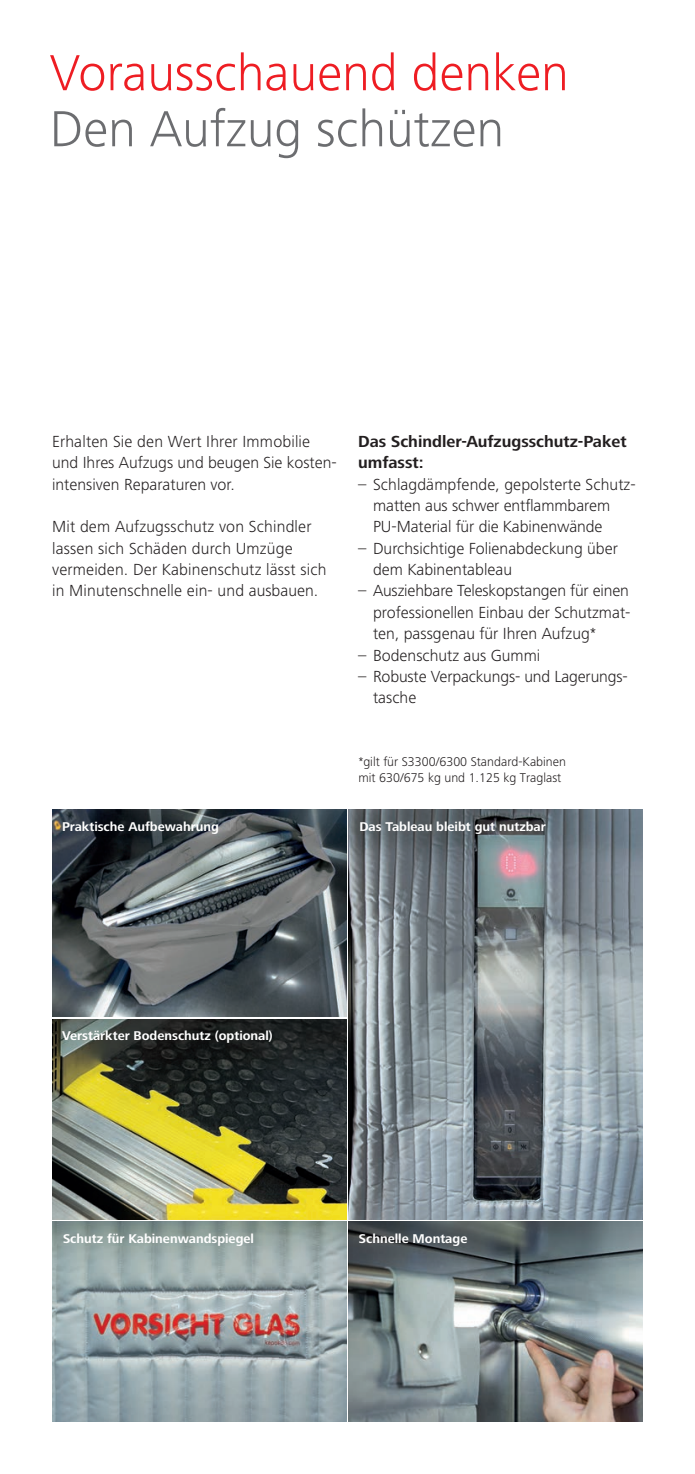
<style>
.page{position:relative;width:695px;height:1474px;background:#fff}
.page>*{position:absolute;margin:0;border:0;box-sizing:border-box;transform-origin:0 0}
.t1{font:300 52.5px "Frutiger Next LT";color:#ee1d23}
.t2{font:300 52.5px "Frutiger Next LT";color:#6c6d70}
.t3{font:300 16.62px/21.3px "Frutiger Next LT";color:#231f20}
.t4{font:700 16.62px/21.3px "Frutiger Next LT";color:#231f20}
.t5{font:700 13.12px "Frutiger Next LT";color:#fff}
.t6{font:300 13.12px/15.8px "Frutiger Next LT";color:#231f20}
</style>
<div class="page">
<img style="left:52px;top:1019px;width:294px;height:200px">
<img style="left:349px;top:809px;width:293px;height:410px">
<img style="left:52px;top:809px;width:294px;height:207px">
<img style="left:349px;top:1221px;width:293px;height:200px">
<img style="left:52px;top:1221px;width:294px;height:200px">
<h1 class="t1" style="left:50px;top:44px;width:520px">Vorausschauend denken</h1>
<h1 class="t2" style="left:50px;top:100px;width:456px">Den Aufzug schützen</h1>
<p class="t3" style="left:52px;top:431px;width:286px">Erhalten Sie den Wert Ihrer Immobilie und Ihres Aufzugs und beugen Sie kosten&shy;intensiven Reparaturen vor.</p>
<p class="t3" style="left:52px;top:516px;width:276px">Mit dem Aufzugsschutz von Schindler lassen sich Schäden durch Umzüge vermeiden. Der Kabinenschutz lässt sich in Minutenschnelle ein- und ausbauen.</p>
<p class="t5" style="left:62px;top:819px;width:158px">Praktische Aufbewahrung</p>
<p class="t4" style="left:358px;top:431px;width:270px">Das Schindler-Aufzugsschutz-Paket umfasst:</p>
<p class="t3" style="left:373px;top:473px;width:264px;text-indent:-15px">– Schlagdämpfende, gepolsterte Schutz&shy;matten aus schwer entflammbarem<br>PU-Material für die Kabinenwände</p>
<p class="t3" style="left:373px;top:537px;width:246px;text-indent:-15px">– Durchsichtige Folienabdeckung über dem Kabinentableau</p>
<p class="t3" style="left:373px;top:580px;width:259px;text-align:justify;text-indent:-15px">– Ausziehbare Teleskopstangen für einen professionellen Einbau der Schutzmat&shy;ten, passgenau für Ihren Aufzug*</p>
<p class="t3" style="left:358px;top:644px;width:184px">– Bodenschutz aus Gummi</p>
<p class="t3" style="left:373px;top:665px;width:256px;text-indent:-15px">– Robuste Verpackungs- und Lagerungs&shy;tasche</p>
<p class="t6" style="left:358px;top:754px;width:209px">* gilt für S3300/6300 Standard-Kabinen mit 630/675 kg und 1.125 kg Traglast</p>
<p class="t5" style="left:359px;top:819px;width:188px">Das Tableau bleibt gut nutzbar</p>
<p class="t5" style="left:62px;top:1028px;width:212px">Verstärkter Bodenschutz (optional)</p>
<p class="t5" style="left:63px;top:1231px;width:192px">Schutz für Kabinenwandspiegel</p>
<p class="t5" style="left:359px;top:1231px;width:110px">Schnelle Montage</p>
</div>
